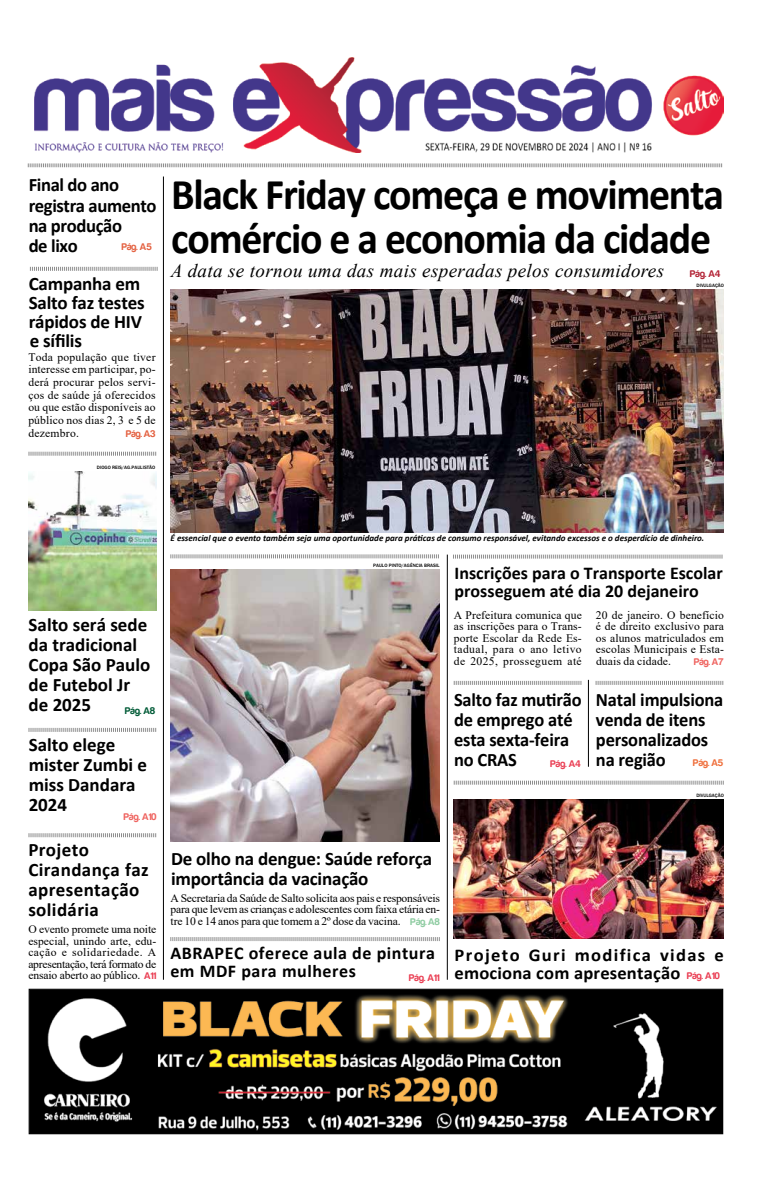
<style>
.page{position:relative;width:780px;height:1191px;background:#fff}
.page>*{position:absolute;margin:0;border:0;box-sizing:border-box;transform-origin:0 0}
.t1{font:700 44px/44px "Calibri";letter-spacing:-.03em;color:#000;scale:.95 1}
.t2{font:700 19px/20px "Calibri";letter-spacing:-.01em;color:#000}
.t3{font:italic 19px "Times New Roman";letter-spacing:.02em;color:#000}
.t4{font:700 19px/20px "Calibri";letter-spacing:.02em;color:#000}
.t5{font:700 18px/18px "Calibri";letter-spacing:.01em;color:#000}
.t6{font:700 18px/18px "Calibri";letter-spacing:.04em;color:#000}
.t7{font:700 18px/18px "Calibri";letter-spacing:.03em;color:#000}
.t8{font:11.5px/11.5px "Times New Roman";letter-spacing:.01em;color:#000;text-align:justify}
.t9{font:10px "Harabara";color:#ea3f54}
.t10{font:10px "Harabara";color:#ef6460}
.t11{font:10px "Harabara";color:#e46242}
.t12{font:10px "Harabara";color:#ef6f3c}
.t13{font:10px "Harabara";color:#005b37}
.t14{font:10px "Harabara";color:#b32436}
.t15{font:italic 700 9px "Calibri";color:#000}
.t16{font:500 4.9px "Franklin Gothic";color:#000}
.s1{font-family:"Harabara";font-size:10px;color:#ea3f54}
.s2{font-family:"Harabara";font-weight:400;font-size:10px;color:#ea3f54}
.s3{font-family:"Harabara";font-size:10px;color:#8fcca2}
</style>
<div class="page">
<img style="left:34px;top:58px;width:689px;height:95px">
<svg style="left:28px;top:163px;width:694px;height:5px"></svg>
<img style="left:31px;top:990px;width:690px;height:142px">
<div style="left:29px;top:988px;width:694px;height:146px;border:1px solid #000"></div>
<hr style="left:163px;top:176px;width:1px;height:803px;background:#000">
<svg style="left:453px;top:554px;width:269px;height:4px"></svg>
<svg style="left:170px;top:937px;width:270px;height:4px"></svg>
<svg style="left:170px;top:554px;width:269px;height:4px"></svg>
<svg style="left:454px;top:780px;width:269px;height:4px"></svg>
<svg style="left:29px;top:833px;width:127px;height:4px"></svg>
<svg style="left:30px;top:267px;width:128px;height:4px"></svg>
<svg style="left:29px;top:452px;width:127px;height:4px"></svg>
<svg style="left:454px;top:681px;width:127px;height:4px"></svg>
<svg style="left:29px;top:728px;width:127px;height:4px"></svg>
<svg style="left:595px;top:681px;width:128px;height:4px"></svg>
<img style="left:170px;top:289px;width:553px;height:243px">
<img style="left:171px;top:569px;width:269px;height:273px">
<img style="left:453px;top:799px;width:270px;height:140px">
<img style="left:28px;top:471px;width:128px;height:139px">
<hr style="left:447px;top:554px;width:1px;height:425px;background:#000">
<hr style="left:588px;top:680px;width:1px;height:86px;background:#000">
<h2 class="t2" style="left:29px;top:175px;width:129px">Final do ano registra aumento na produção<br>de lixo</h2>
<p class="t11" style="left:122px;top:241px;width:32px">Pág. A5</p>
<h2 class="t2" style="left:29px;top:273px;width:117px;line-height:19px">Campanha em<br>Salto faz testes rápidos de HIV e sífilis</h2>
<p class="t8" style="left:28px;top:350px;width:129px;line-height:12.7px">Toda população que tiver interesse em participar, po&shy;derá procurar pelos servi&shy;ços de saúde já oferecidos ou que estão disponíveis ao público nos dias 2, 3 e 5 de dezembro.</p>
<p class="t11" style="left:126px;top:428px;width:31px">Pág. A3</p>
<p class="t16" style="left:97px;top:464px;width:60px">DIOGO REIS/AG.PAULISTÃO</p>
<h1 class="t1" style="left:171px;top:172px;width:583px">Black Friday começa e movimenta comércio e a economia da cidade</h1>
<h2 class="t3" style="left:171px;top:257px;width:494px">A data se tornou uma das mais esperadas pelos consumidores</h2>
<p class="t14" style="left:690px;top:268px;width:32px">Pág. A4</p>
<p class="t16" style="left:696px;top:282px;width:29px">DIVULGAÇÃO</p>
<h2 class="t2" style="left:29px;top:614px;width:123px">Salto será sede da tradicional<br>Copa São Paulo de Futebol Jr de 2025</h2>
<p class="t13" style="left:125px;top:705px;width:32px">Pág. A8</p>
<h2 class="t2" style="left:29px;top:734px;width:120px">Salto elege mister Zumbi e miss Dandara<br>2024</h2>
<p class="t10" style="left:124px;top:811px;width:34px">Pág. A10</p>
<h2 class="t4" style="left:28px;top:839px;width:122px">Projeto<br>Cirandança faz apresentação solidária</h2>
<p class="t8" style="left:28px;top:923px;width:129px">O evento promete uma noite especial, unindo arte, edu&shy;cação e solidariedade. A apresentação, terá formato de ensaio aberto ao público. <span class="s1">A11</span></p>
<p class="t15" style="left:170px;top:531px;width:535px">É essencial que o evento também seja uma oportunidade para práticas de consumo responsável, evitando excessos e o desperdício de dinheiro.</p>
<p class="t16" style="left:373px;top:563px;width:68px">PAULO PINTO/AGÊNCIA BRASIL</p>
<h3 class="t5" style="left:454px;top:563px;width:270px">Inscrições para o Transporte Escolar prosseguem até dia 20 dejaneiro</h3>
<p class="t8" style="left:454px;top:608px;width:129px">A Prefeitura comunica que as inscrições para o Trans&shy;porte Escolar da Rede Es&shy;tadual, para o ano letivo de 2025, prosseguem até</p>
<p class="t8" style="left:596px;top:608px;width:129px">20 de janeiro. O benefício é de direito exclusivo para os alunos matriculados em escolas Municipais e Esta&shy;duais da cidade.</p>
<p class="t10" style="left:694px;top:656px;width:31px">Pág. A7</p>
<h2 class="t2" style="left:454px;top:689px;width:129px">Salto faz mutirão de emprego até esta sexta-feira no CRAS</h2>
<h2 class="t2" style="left:596px;top:689px;width:129px">Natal impulsiona</h2>
<h2 class="t2" style="left:596px;top:709px;width:111px">venda de itens</h2>
<h2 class="t2" style="left:596px;top:729px;width:114px">personalizados</h2>
<h2 class="t2" style="left:550px;top:749px;width:117px"><span class="s2">Pág. A4</span> na região</h2>
<p class="t12" style="left:693px;top:758px;width:32px">Pág. A5</p>
<p class="t16" style="left:696px;top:792px;width:29px">DIVULGAÇÃO</p>
<h2 class="t2" style="left:171px;top:848px;width:262px">De olho na dengue: Saúde reforça importância da vacinação</h2>
<p class="t8" style="left:171px;top:891px;width:271px">A Secretaria da Saúde de Salto solicita aos pais e responsáveis para que levem as crianças e adolescentes com faixa etária en&shy;tre 10 e 14 anos para que tomem a 2º dose da vacina. <span class="s3">Pág. A8</span></p>
<h3 class="t7" style="left:170px;top:944px;width:266px">ABRAPEC oferece aula de pintura em MDF para mulheres</h3>
<h3 class="t6" style="left:454px;top:946px;width:270px">Projeto Guri modifica vidas e emociona com apresentação</h3>
<p class="t9" style="left:409px;top:972px;width:32px">Pág. A11</p>
<p class="t9" style="left:687px;top:970px;width:34px">Pág. A10</p>
</div>
